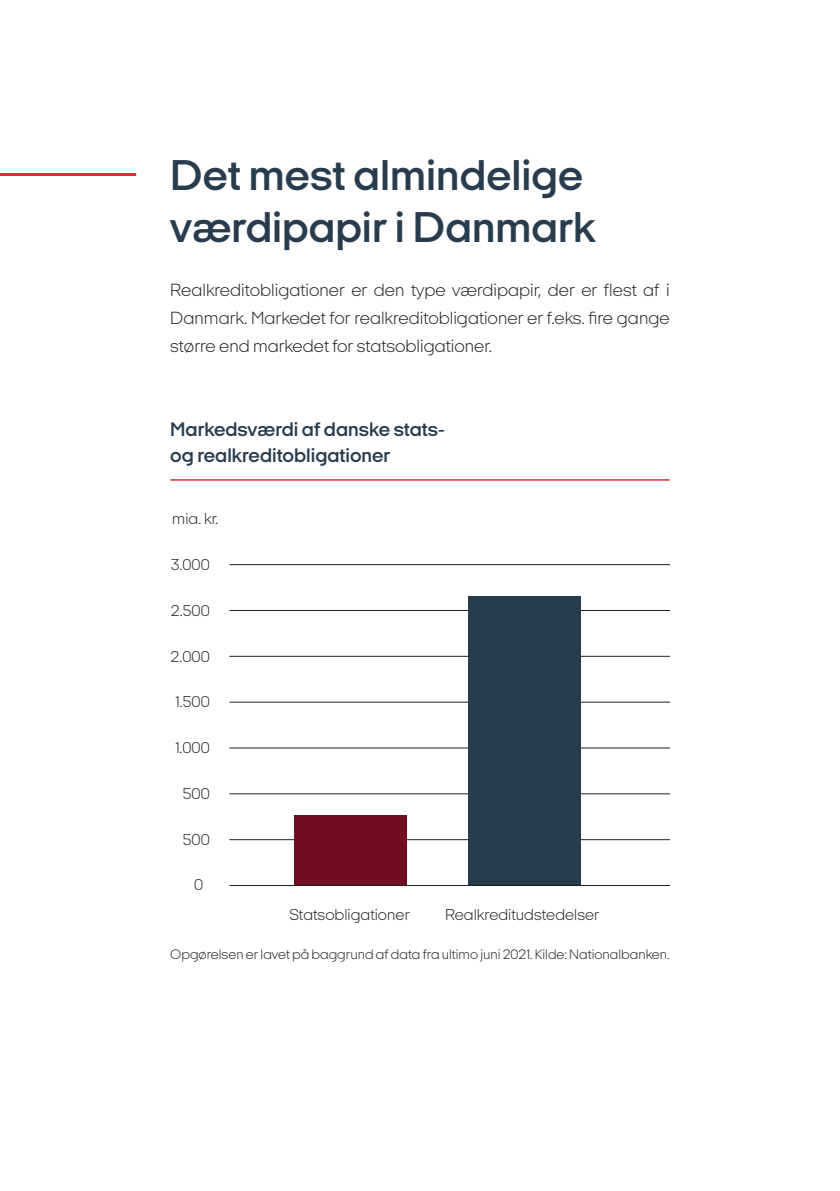
<style>
.page{position:relative;width:840px;height:1191px;background:#fff}
.page>*{position:absolute;margin:0;border:0;box-sizing:border-box;transform-origin:0 0}
.t1{font:600 44px/52px "Italian Plate No 2 Expanded";color:#273c4e}
.t2{font:600 20px/26px "Italian Plate No 2 Expanded";color:#273c4e}
.t3{font:200 18px/28px "Italian Plate No 2 Expanded";color:#1d1d1b;text-align:justify}
.t4{font:200 16px "Italian Plate No 2 Expanded";color:#1d1d1b}
.t5{font:200 14px "Italian Plate No 2 Expanded";color:#1d1d1b}
</style>
<div class="page">
<hr style="left:0;top:173px;width:136px;height:3px;background:#e62a32">
<hr style="left:170px;top:479px;width:499px;height:2px;background:#e62a32">
<hr style="left:229px;top:564px;width:440px;height:1px;background:#1e1e1c">
<hr style="left:229px;top:610px;width:440px;height:1px;background:#1e1e1c">
<hr style="left:229px;top:656px;width:440px;height:1px;background:#1e1e1c">
<hr style="left:229px;top:702px;width:440px;height:1px;background:#1e1e1c">
<hr style="left:229px;top:747px;width:440px;height:1px;background:#1e1e1c">
<hr style="left:229px;top:793px;width:440px;height:1px;background:#1e1e1c">
<hr style="left:229px;top:839px;width:440px;height:1px;background:#1e1e1c">
<div style="left:294px;top:815px;width:112px;height:70px;background:#710e20"></div>
<div style="left:468px;top:596px;width:112px;height:289px;background:#273c4e"></div>
<hr style="left:229px;top:885px;width:440px;height:1px;background:#1e1e1c">
<h1 class="t1" style="left:170px;top:149px;width:426px">Det mest almindelige værdipapir i Danmark</h1>
<p class="t3" style="left:170px;top:276px;width:500px">Realkreditobligationer er den type værdipapir, der er flest af i Danmark. Markedet for realkreditobligationer er f.eks. fire gange større end markedet for statsobligationer.</p>
<p class="t2" style="left:170px;top:416px;width:276px">Markedsværdi af danske stats&shy;og realkreditobligationer</p>
<p class="t4" style="left:172px;top:510px;width:48px">mia. kr.</p>
<p class="t4" style="left:171px;top:556px;width:40px">3.000</p>
<p class="t4" style="left:171px;top:601px;width:40px">2.500</p>
<p class="t4" style="left:170px;top:647px;width:41px">2.000</p>
<p class="t4" style="left:175px;top:693px;width:36px">1.500</p>
<p class="t4" style="left:175px;top:739px;width:36px">1.000</p>
<p class="t4" style="left:183px;top:785px;width:28px">500</p>
<p class="t4" style="left:183px;top:831px;width:28px">500</p>
<p class="t4" style="left:194px;top:876px;width:11px">0</p>
<p class="t4" style="left:290px;top:905px;width:121px">Statsobligationer</p>
<p class="t4" style="left:445px;top:905px;width:156px">Realkreditudstedelser</p>
<p class="t5" style="left:170px;top:947px;width:500px">Opgørelsen er lavet på baggrund af data fra ultimo juni 2021. Kilde: Nationalbanken.</p>
</div>
